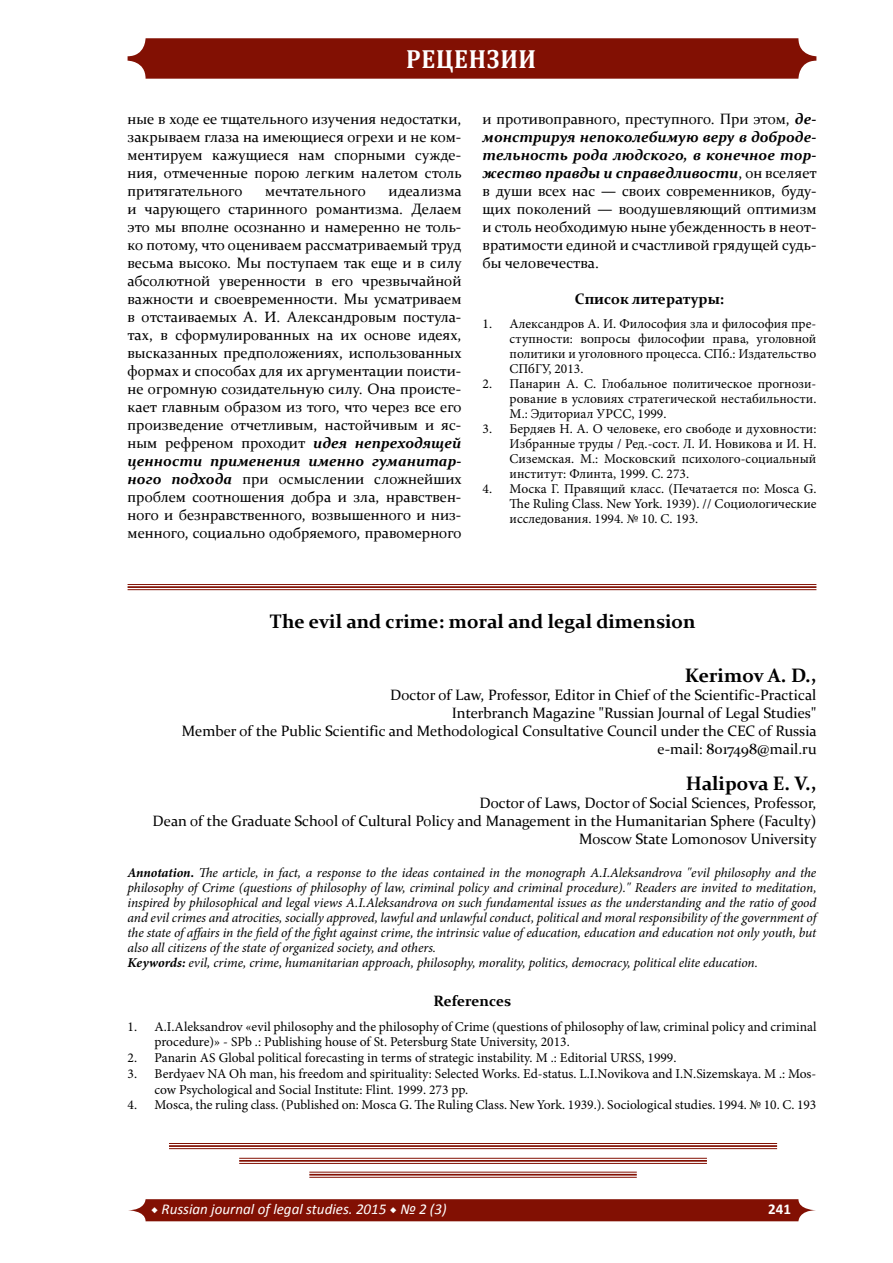
<style>
.page{position:relative;width:893px;height:1263px;background:#fff}
.page>*{position:absolute;margin:0;border:0;box-sizing:border-box;transform-origin:0 0}
.t1{font:700 26.4px "Cambria";letter-spacing:.03em;color:#fff;scale:.91 1}
.t2{font:700 19.5px "Constantia";color:#000}
.t3{font:15px/18px "Constantia";color:#000;text-align:justify}
.t4{font:italic 15px "Calibri";color:#fff}
.t5{font:700 15px "Constantia";color:#000}
.t6{font:700 15px "Calibri";color:#fff}
.t7{font:13.5px/15px "Minion Pro";color:#000;text-align:justify}
.t8{font:italic 13.5px/15px "Minion Pro";letter-spacing:-.01em;color:#000}
.s1{font-weight:700;font-style:italic}
.s2{font-weight:700}
.s3{font-family:"Minion Pro"}
</style>
<div class="page">
<div style="left:128px;top:38px;width:688px;height:41px;background:#821003;border-radius:18px"></div>
<svg style="left:128px;top:1199px;width:688px;height:22px;background:#881b0f"></svg>
<hr style="left:169px;top:1148px;width:608px;height:1px;background:#821003">
<hr style="left:169px;top:1145px;width:608px;height:2px;background:#821003">
<hr style="left:169px;top:1143px;width:608px;height:1px;background:#821003">
<hr style="left:239px;top:1163px;width:468px;height:1px;background:#821003">
<hr style="left:239px;top:1160px;width:468px;height:2px;background:#821003">
<hr style="left:239px;top:1158px;width:468px;height:1px;background:#821003">
<hr style="left:309px;top:1177px;width:328px;height:1px;background:#821003">
<hr style="left:309px;top:1174px;width:328px;height:1px;background:#821003">
<hr style="left:309px;top:1172px;width:328px;height:1px;background:#821003">
<hr style="left:128px;top:584px;width:688px;height:1px;background:#821003">
<hr style="left:128px;top:586px;width:688px;height:2px;background:#821003">
<hr style="left:128px;top:589px;width:688px;height:1px;background:#821003">
<h1 class="t1" style="left:406px;top:40px;width:145px">РЕЦЕНЗИИ</h1>
<p class="t3" style="left:128px;top:110px;width:336px">ные в ходе ее тщательного изучения недостатки, закрываем глаза на имеющиеся огрехи и не ком&shy;ментируем кажущиеся нам спорными сужде&shy;ния, отмеченные порою легким налетом столь притягательного</p>
<p class="t3" style="left:128px;top:182px;width:336px;text-indent:261px">идеализма и чарующего старинного романтизма. Делаем это мы вполне осознанно и намеренно не толь&shy;ко потому, что оцениваем рассматриваемый труд весьма высоко. Мы поступаем так еще и в силу абсолютной уверенности в его чрезвычайной важности и своевременности. Мы усматриваем в отстаиваемых А. И. Александровым постула&shy;тах, в сформулированных на их основе идеях, высказанных предположениях, использованных формах и способах для их аргументации поисти&shy;не огромную созидательную силу. Она происте&shy;кает главным образом из того, что через все его произведение отчетливым, настойчивым и яс&shy;ным рефреном проходит <span class="s1">идея непреходящей ценности применения именно гуманитар&shy;ного подхода</span> при осмыслении сложнейших проблем соотношения добра и зла, нравствен&shy;ного и безнравственного, возвышенного и низ&shy;менного, социально одобряемого, правомерного</p>
<p class="t3" style="left:265px;top:182px;width:102px">мечтательного</p>
<p class="t3" style="left:483px;top:110px;width:336px">и противоправного, преступного. При этом, <span class="s1">де&shy;монстрируя непоколебимую веру в доброде&shy;тельность рода людского, в конечное тор&shy;жество правды и справедливости</span>, он вселяет в души всех нас — своих современников, буду&shy;щих поколений — воодушевляющий оптимизм и столь необходимую ныне убежденность в неот&shy;вратимости единой и счастливой грядущей судь&shy;бы человечества.</p>
<p class="t5" style="left:575px;top:289px;width:151px">Список литературы:</p>
<p class="t7" style="left:510px;top:316px;width:308px;text-indent:-27px">1. Александров А. И. Философия зла и философия пре&shy;ступности: вопросы философии права, уголовной политики и уголовного процесса. СПб.: Издательство СПбГУ, 2013.</p>
<p class="t7" style="left:510px;top:376px;width:308px;text-indent:-27px">2. Панарин А. С. Глобальное политическое прогнози&shy;рование в условиях стратегической нестабильности.<br>М.: Эдиториал УРСС, 1999.</p>
<p class="t7" style="left:510px;top:421px;width:308px;text-indent:-27px">3. Бердяев Н. А. О человеке, его свободе и духовности:<br>Избранные труды / Ред.-сост. Л. И. Новикова и И. Н.<br>Сиземская. М.: Московский психолого-социальный институт: Флинта, 1999. С. 273.</p>
<p class="t7" style="left:510px;top:481px;width:308px;text-indent:-27px">4. Моска Г. Правящий класс. (Печатается по: Mosca G.<br>The Ruling Class. New York. 1939). // Социологические исследования. 1994. № 10. С. 193.</p>
<h2 class="t2" style="left:270px;top:608px;width:427px">The evil and crime: moral and legal dimension</h2>
<h2 class="t2" style="left:685px;top:662px;width:133px">Kerimov A. D.,</h2>
<p class="t3" style="left:182px;top:686px;width:636px;text-align:right">Doctor of Law, Professor, Editor in Chief of the Scientific-Practical<br>Interbranch Magazine "Russian Journal of Legal Studies"<br>Member of the Public Scientific and Methodological Consultative Council under the CEC of Russia e-mail: 8017498@mail.ru</p>
<h2 class="t2" style="left:686px;top:770px;width:132px">Halipova E. V.,</h2>
<p class="t3" style="left:153px;top:794px;width:666px;text-align:right">Doctor of Laws, Doctor of Social Sciences, Professor,<br>Dean of the Graduate School of Cultural Policy and Management in the Humanitarian Sphere (Faculty)<br>Moscow State Lomonosov University</p>
<p class="t8" style="left:128px;top:865px;width:690px"><span class="s2">Annotation.</span> The article, in fact, a response to the ideas contained in the monograph A.I.Aleksandrova "evil philosophy and the philosophy of Crime (questions of philosophy of law, criminal policy and criminal procedure)." Readers are invited to meditation, inspired by philosophical and legal views A.I.Aleksandrova on such fundamental issues as the understanding and the ratio of good and evil crimes and atrocities, socially approved, lawful and unlawful conduct, political and moral responsibility of the government of the state of affairs in the field of the fight against crime, the intrinsic value of education, education and education not only youth, but also all citizens of the state of organized society, and others.<br><span class="s2">Keywords:</span> evil, crime, crime, humanitarian approach, philosophy, morality, politics, democracy, political elite education.</p>
<p class="t5" style="left:433px;top:991px;width:79px">References</p>
<p class="t7" style="left:155px;top:1018px;width:663px;line-height:15.8px;text-indent:-27px">1. A.I.Aleksandrov «evil philosophy and the philosophy of Crime (questions of philosophy of law, criminal policy and criminal procedure)» - SPb .: Publishing house of St. Petersburg State University, 2013.</p>
<p class="t7" style="left:128px;top:1050px;width:550px">2. Panarin AS Global political forecasting in terms of strategic instability. M .: Editorial URSS, 1999.</p>
<p class="t7" style="left:155px;top:1066px;width:663px;line-height:15.8px;text-indent:-27px">3. Berdyaev NA Oh man, his freedom and spirituality: Selected Works. Ed-status. L.I.Novikova and I.N.Sizemskaya. M .: Mos&shy;cow Psychological and Social Institute: Flint. 1999. 273 pp.</p>
<p class="t7" style="left:128px;top:1098px;width:690px">4. Mosca, the ruling class. (Published on: Mosca G. The Ruling Class. New York. 1939.). Sociological studies. 1994. № 10. C. 193</p>
<p class="t4" style="left:151px;top:1199px;width:297px"><span class="s3">◆</span> Russian journal of legal studies. 2015 <span class="s3">◆</span> № 2 (3)</p>
<p class="t6" style="left:768px;top:1200px;width:24px">241</p>
</div>
